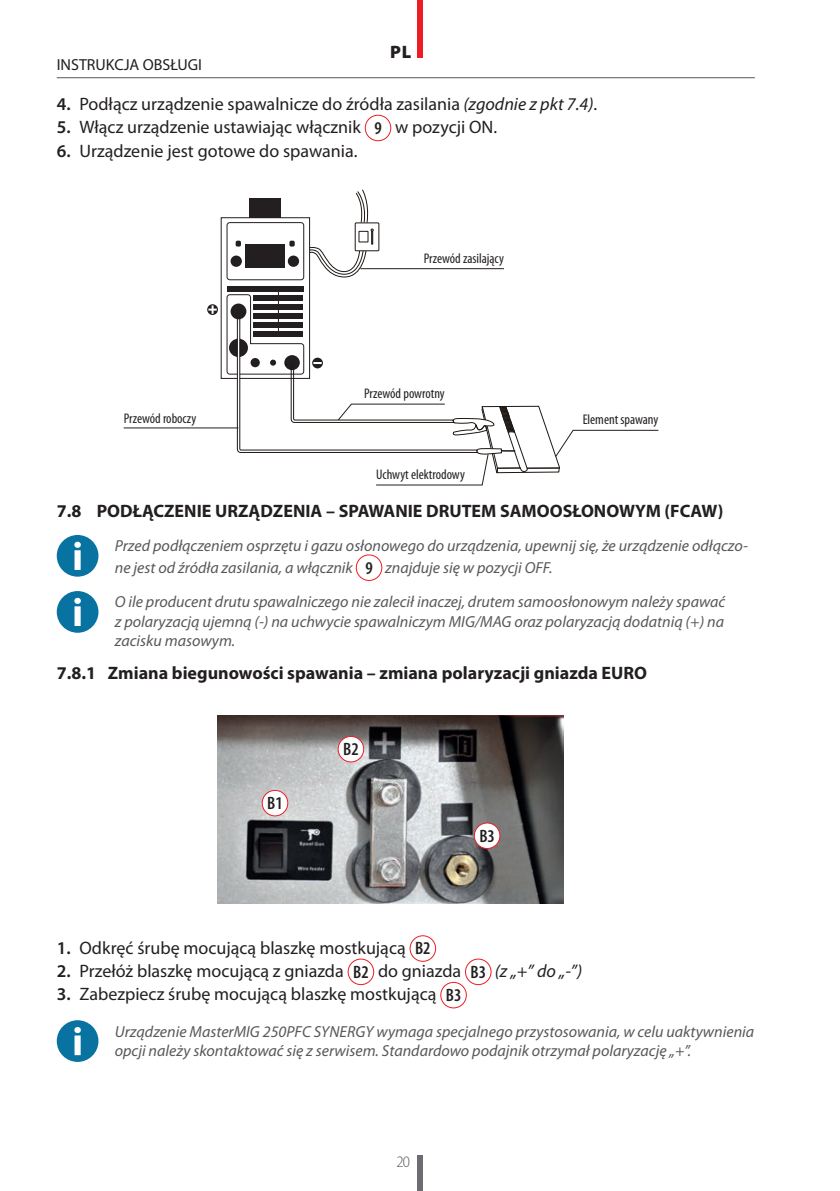
<style>
.page{position:relative;width:840px;height:1191px;background:#fff}
.page>*{position:absolute;margin:0;border:0;box-sizing:border-box;transform-origin:0 0}
.t1{font:18px "Myriad Pro";color:#231f20}
.t2{font:700 18px "Myriad Pro";color:#231f20}
.t3{font:600 condensed 18px "Myriad Pro";color:#231f20}
.t4{font:900 18px "Myriad Pro";color:#231f20}
.t5{font:italic 16px/19.2px "Myriad Pro";color:#57585a}
.t6{font:16px "Myriad Pro";color:#231f20}
.t7{font:300 semi-condensed 16px "Myriad Pro";color:#57585a}
.t8{font:condensed 14px "Myriad Pro";color:#231f20}
.s1{font-weight:600}
.s2{font-style:italic}
.s3{font-weight:600;font-stretch:condensed}
.s4{font-weight:600;font-style:normal;font-stretch:condensed;font-size:18px;color:#231f20}
</style>
<div class="page">
<hr style="left:57px;top:77px;width:697px;height:1px;background:#57585a">
<div style="left:417px;top:0;width:5px;height:58px;background:#ee1d23"></div>
<div style="left:417px;top:1155px;width:5px;height:36px;background:#6c6d70"></div>
<div style="left:364px;top:115px;width:27px;height:26px;border:1px solid #ee1d23;border-radius:50%"></div>
<div style="left:220px;top:217px;width:90px;height:162px;border:1px solid #231f20"></div>
<div style="left:245px;top:244px;width:40px;height:23px;background:#231f20"></div>
<div style="left:227px;top:286px;width:76px;height:6px;background:#231f20"></div>
<div style="left:249px;top:198px;width:32px;height:20px;background:#231f20"></div>
<div style="left:230px;top:255px;width:12px;height:12px;background:#231f20;border-radius:50%"></div>
<svg style="left:287px;top:255px;width:12px;height:12px"></svg>
<svg style="left:235px;top:241px;width:6px;height:5px"></svg>
<svg style="left:289px;top:241px;width:5px;height:5px"></svg>
<div style="left:226px;top:222px;width:78px;height:58px;border:1px solid #231f20;border-radius:3px"></div>
<hr style="left:278px;top:286px;width:1px;height:49px;background:#231f20">
<svg style="left:355px;top:189px;width:14px;height:33px"></svg>
<div style="left:354px;top:222px;width:25px;height:29px;border:1px solid #1d1814"></div>
<svg style="left:308px;top:229px;width:65px;height:49px"></svg>
<svg style="left:207px;top:304px;width:11px;height:11px"></svg>
<svg style="left:208px;top:305px;width:9px;height:9px"></svg>
<hr style="left:124px;top:427px;width:114px;height:1px;background:#231f20">
<svg style="left:226px;top:294px;width:432px;height:192px"></svg>
<hr style="left:360px;top:268px;width:143px;height:1px;background:#231f20">
<div style="left:57px;top:535px;width:41px;height:41px;background:#0873a1;border-radius:50%"></div>
<svg style="left:74px;top:542px;width:7px;height:28px"></svg>
<div style="left:355px;top:554px;width:27px;height:27px;border:1px solid #ee1d23;border-radius:50%"></div>
<div style="left:57px;top:591px;width:41px;height:42px;background:#0873a1;border-radius:50%"></div>
<svg style="left:74px;top:598px;width:7px;height:28px"></svg>
<img style="left:218px;top:715px;width:345px;height:189px">
<div style="left:262px;top:790px;width:25px;height:26px;background:#fff;border-radius:50%"></div>
<div style="left:261px;top:790px;width:27px;height:26px;border:1px solid #ee1d23;border-radius:50%"></div>
<div style="left:338px;top:736px;width:25px;height:26px;background:#fff;border-radius:50%"></div>
<div style="left:337px;top:736px;width:27px;height:26px;border:1px solid #ee1d23;border-radius:50%"></div>
<div style="left:474px;top:823px;width:25px;height:25px;background:#fff;border-radius:50%"></div>
<div style="left:473px;top:822px;width:27px;height:27px;border:1px solid #ee1d23;border-radius:50%"></div>
<div style="left:409px;top:935px;width:27px;height:26px;border:1px solid #ee1d23;border-radius:50%"></div>
<div style="left:347px;top:958px;width:27px;height:27px;border:1px solid #ee1d23;border-radius:50%"></div>
<div style="left:464px;top:958px;width:27px;height:27px;border:1px solid #ee1d23;border-radius:50%"></div>
<div style="left:440px;top:982px;width:26px;height:26px;border:1px solid #ee1d23;border-radius:50%"></div>
<div style="left:57px;top:1020px;width:41px;height:42px;background:#0873a1;border-radius:50%"></div>
<svg style="left:74px;top:1027px;width:7px;height:28px"></svg>
<p class="t6" style="left:57px;top:55px;width:147px">INSTRUKCJA OBSŁUGI</p>
<p class="t4" style="left:390px;top:40px;width:23px">PL</p>
<p class="t1" style="left:57px;top:93px;width:541px"><span class="s1">4.</span> Podłącz urządzenie spawalnicze do źródła zasilania <span class="s2">(zgodnie z pkt 7.4)</span>.</p>
<p class="t1" style="left:57px;top:116px;width:441px"><span class="s1">5.</span> Włącz urządzenie ustawiając włącznik <span class="s3">9</span> w pozycji ON.</p>
<p class="t1" style="left:57px;top:139px;width:302px"><span class="s1">6.</span> Urządzenie jest gotowe do spawania.</p>
<p class="t8" style="left:423px;top:250px;width:82px">Przewód zasilający</p>
<p class="t8" style="left:364px;top:385px;width:82px">Przewód powrotny</p>
<p class="t8" style="left:124px;top:410px;width:74px">Przewód roboczy</p>
<p class="t8" style="left:582px;top:411px;width:77px">Element spawany</p>
<p class="t8" style="left:376px;top:466px;width:90px">Uchwyt elektrodowy</p>
<p class="t2" style="left:57px;top:499px;width:668px">7.8 PODŁĄCZENIE URZĄDZENIA – SPAWANIE DRUTEM SAMOOSŁONOWYM (FCAW)</p>
<p class="t5" style="left:115px;top:535px;width:634px;line-height:21.6px">Przed podłączeniem osprzętu i gazu osłonowego do urządzenia, upewnij się, że urządzenie odłączo&shy;ne jest od źródła zasilania, a włącznik <span class="s4">9</span> znajduje się w pozycji OFF.</p>
<p class="t5" style="left:115px;top:592px;width:611px;text-align:justify">O ile producent drutu spawalniczego nie zalecił inaczej, drutem samoosłonowym należy spawać z polaryzacją ujemną (-) na uchwycie spawalniczym MIG/MAG oraz polaryzacją dodatnią (+) na zacisku masowym.</p>
<p class="t2" style="left:57px;top:661px;width:591px">7.8.1 Zmiana biegunowości spawania – zmiana polaryzacji gniazda EURO</p>
<p class="t3" style="left:267px;top:793px;width:17px">B1</p>
<p class="t3" style="left:343px;top:739px;width:17px">B2</p>
<p class="t3" style="left:479px;top:826px;width:17px">B3</p>
<p class="t1" style="left:57px;top:936px;width:375px"><span class="s1">1.</span> Odkręć śrubę mocującą blaszkę mostkującą <span class="s3">B2</span></p>
<p class="t1" style="left:57px;top:960px;width:526px"><span class="s1">2.</span> Przełóż blaszkę mocującą z gniazda <span class="s3">B2</span> do gniazda <span class="s3">B3</span> <span class="s2">(z „+” do „-”)</span></p>
<p class="t1" style="left:57px;top:983px;width:406px"><span class="s1">3.</span> Zabezpiecz śrubę mocującą blaszkę mostkującą <span class="s3">B3</span></p>
<p class="t5" style="left:115px;top:1021px;width:640px">Urządzenie MasterMIG 250PFC SYNERGY wymaga specjalnego przystosowania, w celu uaktywnienia opcji należy skontaktować się z serwisem. Standardowo podajnik otrzymał polaryzację „+”.</p>
<p class="t7" style="left:396px;top:1153px;width:15px">20</p>
</div>
